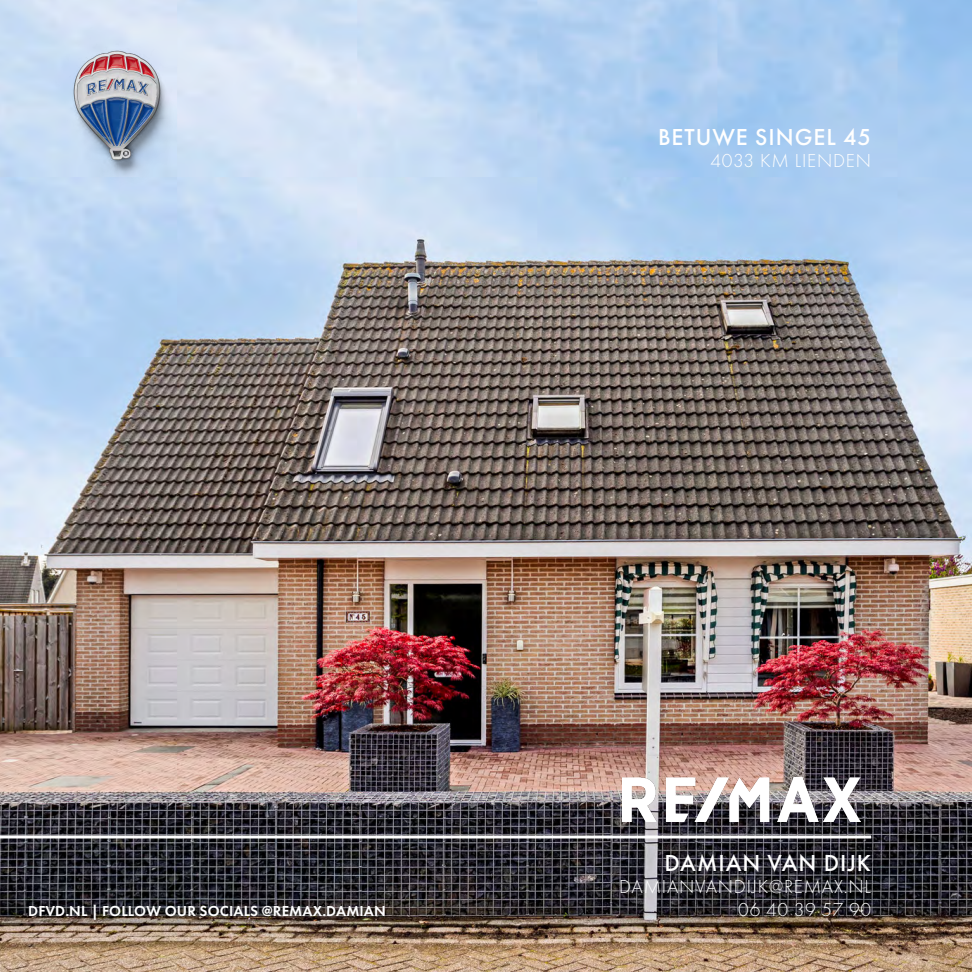
<style>
.page{position:relative;width:972px;height:972px;background:#fff}
.page>*{position:absolute;margin:0;border:0;box-sizing:border-box;transform-origin:0 0}
.t1{font:500 24px "Futura PT";letter-spacing:.04em;color:#fff}
.t2{font:300 19.5px "Futura PT";letter-spacing:.04em;color:#fff}
.t3{font:600 15px "Futura PT";letter-spacing:.01em;color:#fff}
</style>
<div class="page">
<img style="left:0;top:0;width:972px;height:972px">
<img style="left:622px;top:778px;width:239px;height:44px">
<img style="left:27px;top:27px;width:180px;height:180px">
<p class="t1" style="left:658px;top:122px;width:215px">BETUWE SINGEL 45</p>
<p class="t2" style="left:711px;top:150px;width:162px">4033 KM LIENDEN</p>
<p class="t1" style="left:664px;top:848px;width:208px">DAMIAN VAN DIJK</p>
<p class="t2" style="left:619px;top:876px;width:254px">DAMIANVANDIJK@REMAX.NL</p>
<p class="t3" style="left:28px;top:901px;width:359px">DFVD.NL | FOLLOW OUR SOCIALS @REMAX.DAMIAN</p>
<p class="t2" style="left:738px;top:898px;width:135px">06 40 39 57 90</p>
</div>
